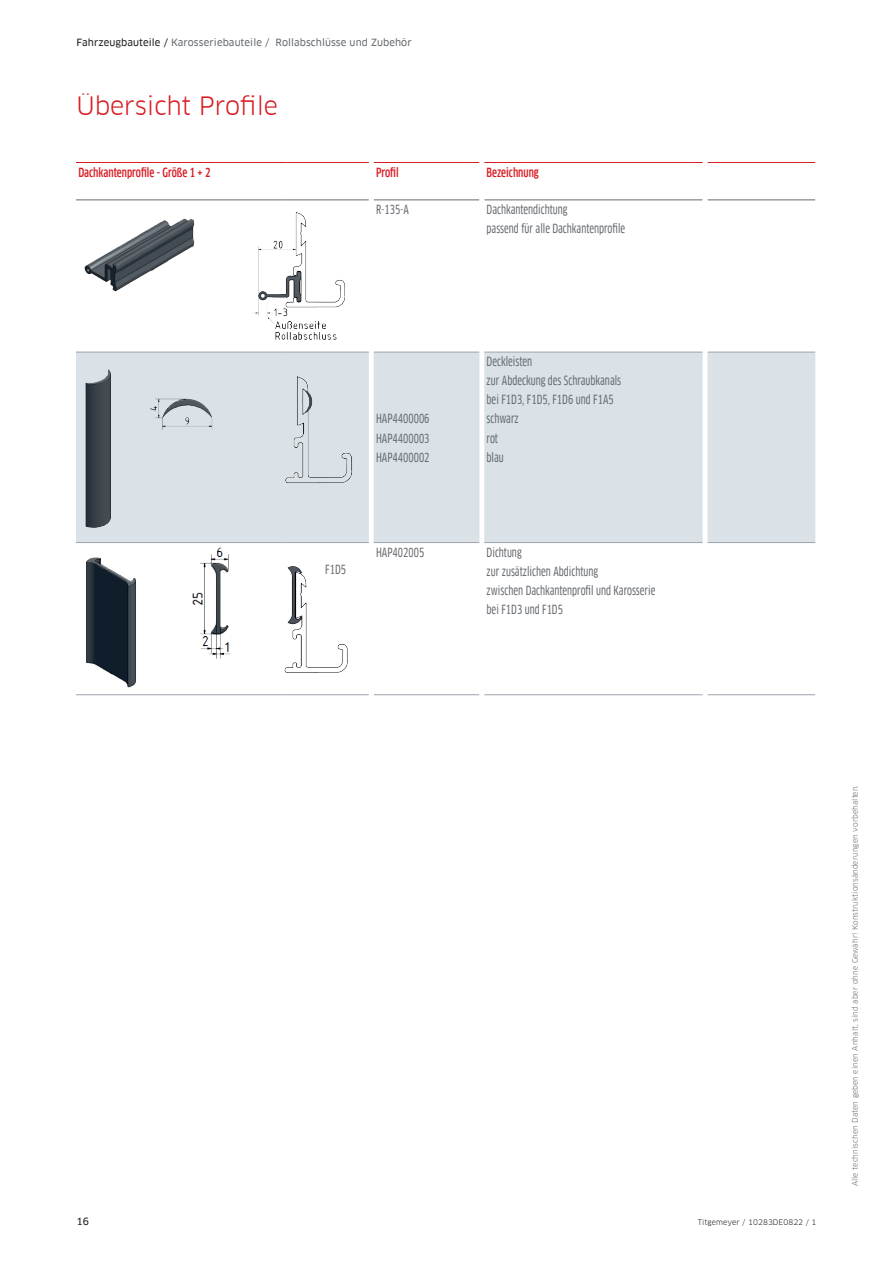
<style>
.page{position:relative;width:893px;height:1263px;background:#fff}
.page>*{position:absolute;margin:0;border:0;box-sizing:border-box;transform-origin:0 0}
.t1{font:24.75px "Clan Offc Pro";letter-spacing:-.005em;color:#d81c23}
.t2{font:12.3px/19.2px "Clan Offc Pro Cond News";color:#666b70}
.t3{font:500 condensed 12.3px "Clan Offc Pro";color:#d81c23}
.t4{font:9.75px "Clan Offc Pro News";letter-spacing:.01em;color:#666b70}
.t5{font:9.75px "Clan Offc Pro News";color:#231f20}
.t6{font:7.5px "Clan Offc Pro";letter-spacing:.01em;color:#666b70}
.t7{font:7.5px "Clan Offc Pro";letter-spacing:.01em;color:#231f20}
.s1{color:#231f20}
</style>
<div class="page">
<div style="left:76px;top:353px;width:739px;height:189px;background:#dae2e7"></div>
<hr style="left:76px;top:162px;width:210px;height:1px;background:#d81c23">
<hr style="left:286px;top:162px;width:83px;height:1px;background:#d81c23">
<hr style="left:374px;top:162px;width:105px;height:1px;background:#d81c23">
<hr style="left:484px;top:162px;width:219px;height:1px;background:#d81c23">
<hr style="left:707px;top:162px;width:108px;height:1px;background:#d81c23">
<hr style="left:76px;top:200px;width:210px;height:1px;background:#666b70">
<hr style="left:286px;top:200px;width:83px;height:1px;background:#666b70">
<hr style="left:374px;top:200px;width:105px;height:1px;background:#666b70">
<hr style="left:484px;top:200px;width:219px;height:1px;background:#666b70">
<hr style="left:707px;top:200px;width:108px;height:1px;background:#666b70">
<hr style="left:76px;top:352px;width:210px;height:1px;background:#9da5ab">
<hr style="left:286px;top:352px;width:83px;height:1px;background:#9da5ab">
<hr style="left:374px;top:352px;width:105px;height:1px;background:#9da5ab">
<hr style="left:484px;top:352px;width:219px;height:1px;background:#9da5ab">
<hr style="left:707px;top:352px;width:108px;height:1px;background:#9da5ab">
<hr style="left:76px;top:542px;width:210px;height:1px;background:#9da5ab">
<hr style="left:286px;top:542px;width:83px;height:1px;background:#9da5ab">
<hr style="left:374px;top:542px;width:105px;height:1px;background:#9da5ab">
<hr style="left:484px;top:542px;width:219px;height:1px;background:#9da5ab">
<hr style="left:707px;top:542px;width:108px;height:1px;background:#9da5ab">
<hr style="left:76px;top:694px;width:210px;height:1px;background:#9da5ab">
<hr style="left:286px;top:694px;width:83px;height:1px;background:#9da5ab">
<hr style="left:374px;top:694px;width:105px;height:1px;background:#9da5ab">
<hr style="left:484px;top:694px;width:219px;height:1px;background:#9da5ab">
<hr style="left:707px;top:694px;width:108px;height:1px;background:#9da5ab">
<div style="left:369px;top:352px;width:5px;height:190px;background:#fff"></div>
<div style="left:479px;top:352px;width:5px;height:190px;background:#fff"></div>
<hr style="left:703px;top:352px;width:4px;height:190px;background:#fff">
<img style="left:84px;top:212px;width:261px;height:128px">
<img style="left:77px;top:366px;width:282px;height:169px">
<img style="left:86px;top:547px;width:262px;height:141px">
<p class="t4" style="left:77px;top:37px;width:337px"><span class="s1">Fahrzeugbauteile /</span> Karosseriebauteile / Rollabschlüsse und Zubehör</p>
<h1 class="t1" style="left:77px;top:91px;width:203px">Übersicht Profile</h1>
<p class="t3" style="left:78px;top:165px;width:134px">Dachkantenprofile - Größe 1 + 2</p>
<p class="t3" style="left:376px;top:165px;width:24px">Profil</p>
<p class="t3" style="left:487px;top:165px;width:54px">Bezeichnung</p>
<p class="t2" style="left:376px;top:200px;width:34px">R-135-A</p>
<p class="t2" style="left:487px;top:200px;width:140px">Dachkantendichtung<br>passend für alle Dachkantenprofile</p>
<p class="t2" style="left:376px;top:409px;width:55px;text-align:justify">HAP4400006<br>HAP4400003<br>HAP4400002</p>
<p class="t2" style="left:487px;top:352px;width:136px">Deckleisten<br>zur Abdeckung des Schraubkanals bei F1D3, F1D5, F1D6 und F1A5 schwarz<br>rot<br>blau</p>
<p class="t2" style="left:325px;top:560px;width:22px">F1D5</p>
<p class="t2" style="left:376px;top:542px;width:50px">HAP402005</p>
<p class="t2" style="left:487px;top:542px;width:170px">Dichtung<br>zur zusätzlichen Abdichtung<br>zwischen Dachkantenprofil und Karosserie bei F1D3 und F1D5</p>
<p class="t5" style="left:77px;top:1215px;width:14px">16</p>
<p class="t7" style="left:698px;top:1217px;width:120px">Titgemeyer / 10283DE0822 / 1</p>
<p class="t6" style="left:850px;top:1186px;width:403px;rotate:-90deg">Alle technischen Daten geben einen Anhalt, sind aber ohne Gewähr! Konstruktionsänderungen vorbehalten.</p>
</div>
